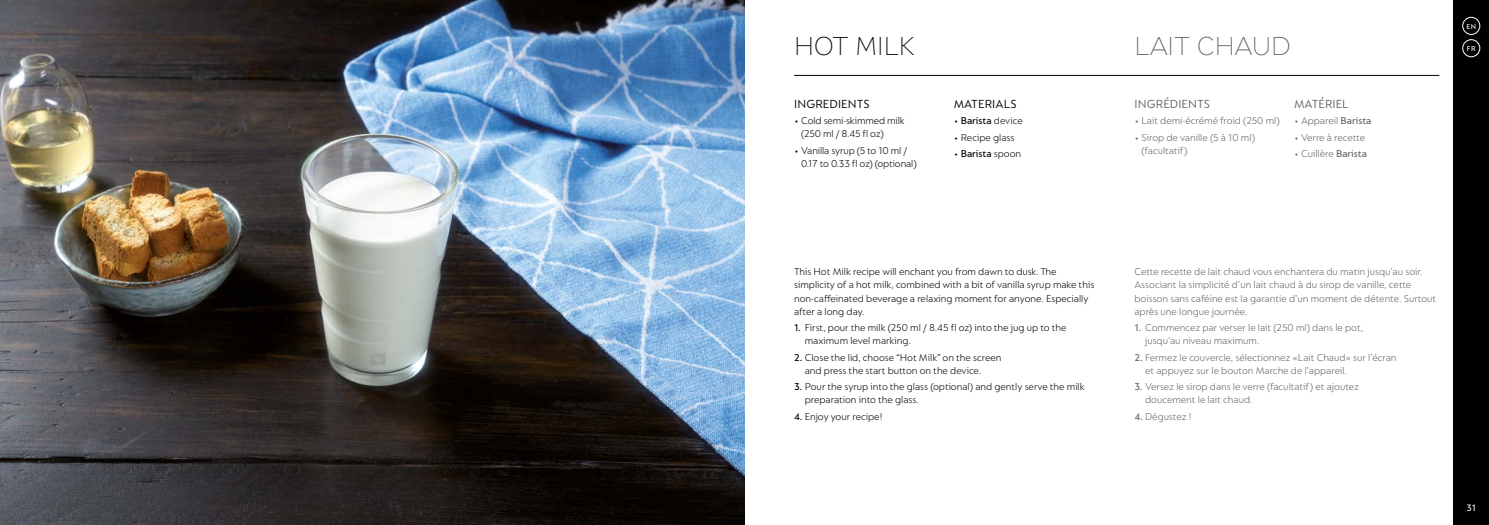
<style>
.page{position:relative;width:1489px;height:525px;background:#fff}
.page>*{position:absolute;margin:0;border:0;box-sizing:border-box;transform-origin:0 0}
.t1{font:300 25px "Nespresso";color:#646363}
.t2{font:300 25px "Nespresso";color:#000}
.t3{font:12.5px "Nespresso Lucas";letter-spacing:.01em;color:#000}
.t4{font:12.5px "Nespresso Lucas";letter-spacing:.01em;color:#646363}
.t5{font:300 10.62px/13.1px "Nespresso Lucas";color:#646363}
.t6{font:300 10.62px/13.1px "Nespresso Lucas";color:#000}
.t7{font:500 10.62px "Nespresso Lucas";color:#000}
.t8{font:500 10px "Nespresso Lucas";color:#f6f6f6}
.t9{font:500 7.5px "Nespresso Lucas";color:#fff}
.s1{font-weight:500}
.s2{font-weight:300}
</style>
<div class="page">
<div style="left:1453px;top:0;width:35px;height:524px;background:#000"></div>
<img style="left:0;top:0;width:744px;height:524px">
<hr style="left:794px;top:75px;width:645px;height:1px;background:#000">
<div style="left:1462px;top:17px;width:17px;height:18px;border:1px solid #fff;border-radius:50%"></div>
<div style="left:1462px;top:39px;width:17px;height:18px;border:1px solid #fff;border-radius:50%"></div>
<p class="t9" style="left:1466px;top:22px;width:11px">EN</p>
<h1 class="t2" style="left:794px;top:29px;width:122px">HOT MILK</h1>
<h1 class="t1" style="left:1134px;top:29px;width:158px">LAIT CHAUD</h1>
<p class="t9" style="left:1466px;top:44px;width:10px">FR</p>
<p class="t3" style="left:794px;top:96px;width:77px">INGREDIENTS</p>
<p class="t6" style="left:801px;top:114px;width:105px;text-indent:-7px">• Cold semi-skimmed milk (250 ml / 8.45 fl oz)</p>
<p class="t6" style="left:801px;top:143px;width:117px;text-indent:-7px">• Vanilla syrup (5 to 10 ml /<br>0.17 to 0.33 fl oz) (optional)</p>
<p class="t3" style="left:953px;top:96px;width:64px">MATERIALS</p>
<p class="t6" style="left:953px;top:114px;width:71px">• <span class="s1">Barista</span> device</p>
<p class="t6" style="left:953px;top:130px;width:62px">• Recipe glass</p>
<p class="t7" style="left:953px;top:147px;width:69px"><span class="s2">•</span> Barista <span class="s2">spoon</span></p>
<p class="t6" style="left:794px;top:265px;width:302px">This Hot Milk recipe will enchant you from dawn to dusk. The simplicity of a hot milk, combined with a bit of vanilla syrup make this non-caffeinated beverage a relaxing moment for anyone. Especially after a long day.</p>
<p class="t6" style="left:804px;top:321px;width:263px;text-indent:-11px"><span class="s1">1.</span> First, pour the milk (250 ml / 8.45 fl oz) into the jug up to the maximum level marking.</p>
<p class="t6" style="left:804px;top:350px;width:198px;text-indent:-11px"><span class="s1">2.</span> Close the lid, choose “Hot Milk” on the screen and press the start button on the device.</p>
<p class="t6" style="left:804px;top:380px;width:281px;text-indent:-11px"><span class="s1">3.</span> Pour the syrup into the glass (optional) and gently serve the milk preparation into the glass.</p>
<p class="t6" style="left:794px;top:409px;width:90px"><span class="s1">4.</span> Enjoy your recipe!</p>
<p class="t4" style="left:1134px;top:96px;width:77px">INGRÉDIENTS</p>
<p class="t5" style="left:1134px;top:114px;width:147px">• Lait demi-écrémé froid (250 ml)</p>
<p class="t5" style="left:1141px;top:130px;width:115px;text-indent:-7px">• Sirop de vanille (5 à 10 ml) (facultatif)</p>
<p class="t4" style="left:1293px;top:96px;width:56px">MATÉRIEL</p>
<p class="t5" style="left:1293px;top:114px;width:79px">• Appareil <span class="s1">Barista</span></p>
<p class="t5" style="left:1293px;top:130px;width:73px">• Verre à recette</p>
<p class="t5" style="left:1293px;top:147px;width:75px">• Cuillère <span class="s1">Barista</span></p>
<p class="t5" style="left:1134px;top:265px;width:303px">Cette recette de lait chaud vous enchantera du matin jusqu’au soir.<br>Associant la simplicité d’un lait chaud à du sirop de vanille, cette boisson sans caféine est la garantie d’un moment de détente. Surtout après une longue journée.</p>
<p class="t5" style="left:1144px;top:320px;width:220px;text-indent:-11px"><span class="s1">1.</span> Commencez par verser le lait (250 ml) dans le pot, jusqu’au niveau maximum.</p>
<p class="t5" style="left:1144px;top:350px;width:253px;text-indent:-11px"><span class="s1">2.</span> Fermez le couvercle, sélectionnez «Lait Chaud» sur l’écran et appuyez sur le bouton Marche de l’appareil.</p>
<p class="t5" style="left:1144px;top:380px;width:215px;text-indent:-11px"><span class="s1">3.</span> Versez le sirop dans le verre (facultatif) et ajoutez doucement le lait chaud.</p>
<p class="t5" style="left:1134px;top:409px;width:59px"><span class="s1">4.</span> Dégustez !</p>
<p class="t8" style="left:1466px;top:501px;width:11px">31</p>
</div>
